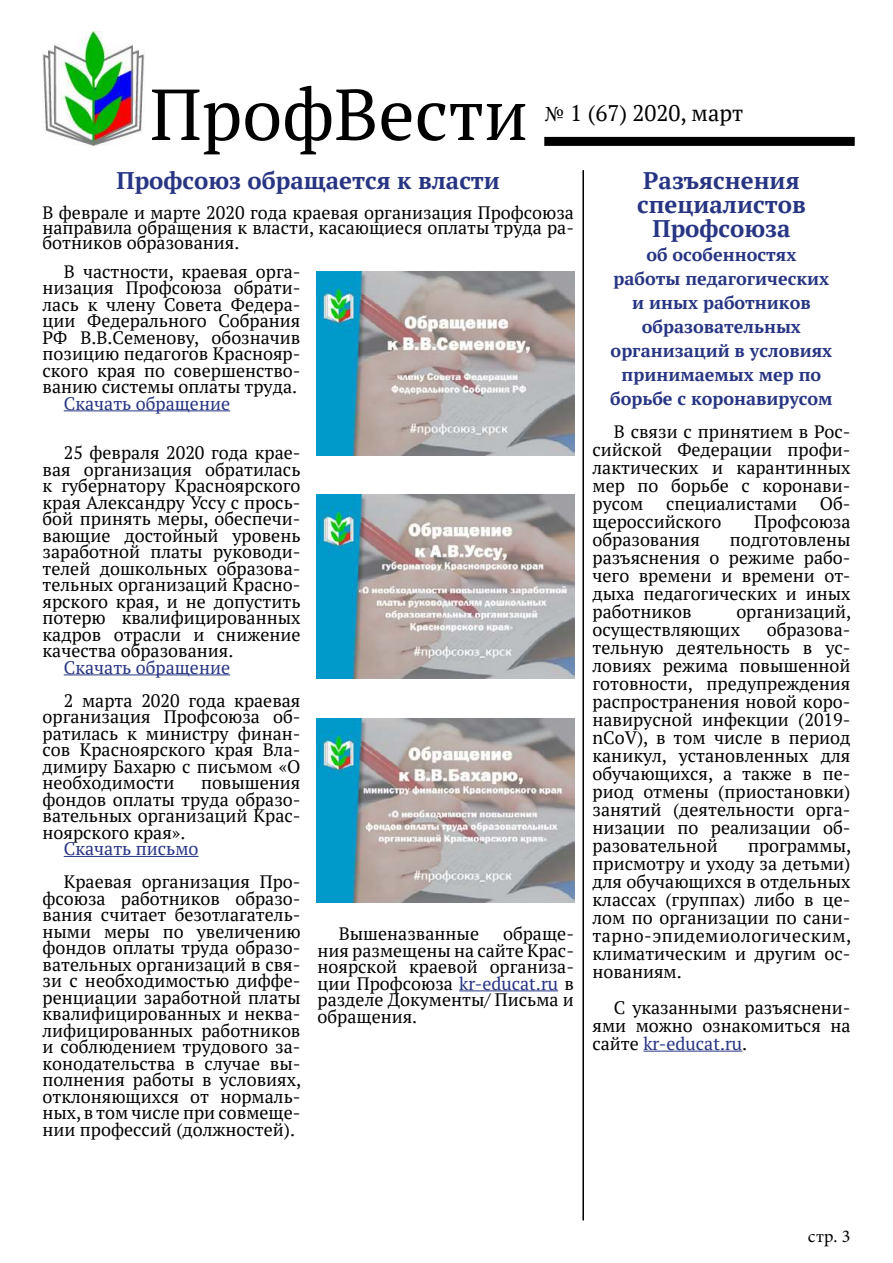
<style>
.page{position:relative;width:893px;height:1263px;background:#fff}
.page>*{position:absolute;margin:0;border:0;box-sizing:border-box;transform-origin:0 0}
.t1{font:72px "PT Serif";color:#000}
.t2{font:700 24px/24px "PT Serif";color:#273583;text-align:center}
.t3{font:22.5px "PT Serif";color:#000}
.t4{font:18px/16.5px "PT Serif";color:#000;text-align:justify}
.t5{font:700 18px/24px "PT Serif";color:#273583;text-align:center}
.t6{font:18px "PT Serif";color:#273583}
.t7{font:18px "Minion Pro";color:#000}
.s1{font-family:"Minion Pro"}
.s2{color:#273583}
</style>
<div class="page">
<img style="left:43px;top:32px;width:102px;height:114px">
<div style="left:544px;top:137px;width:311px;height:9px;background:#000"></div>
<hr style="left:64px;top:410px;width:166px;height:1px;background:#273583">
<hr style="left:64px;top:674px;width:166px;height:1px;background:#273583">
<hr style="left:64px;top:856px;width:134px;height:1px;background:#273583">
<hr style="left:459px;top:990px;width:99px;height:1px;background:#273583">
<hr style="left:643px;top:1051px;width:99px;height:1px;background:#273583">
<img style="left:316px;top:272px;width:258px;height:184px">
<img style="left:316px;top:494px;width:258px;height:184px">
<img style="left:316px;top:719px;width:258px;height:183px">
<hr style="left:582px;top:170px;width:2px;height:1050px;background:#000">
<h1 class="t1" style="left:150px;top:68px;width:380px">ПрофВести</h1>
<p class="t3" style="left:545px;top:99px;width:200px"><span class="s1">№</span> 1 (67) 2020, март</p>
<h2 class="t2" style="left:116px;top:168px;width:385px">Профсоюз обращается к власти</h2>
<p class="t4" style="left:43px;top:205px;width:533px;line-height:15px">В феврале и марте 2020 года краевая организация Профсоюза направила обращения к власти, касающиеся оплаты труда ра&shy;ботников образования.</p>
<p class="t4" style="left:43px;top:263px;width:259px;text-indent:21px">В частности, краевая орга&shy;низация Профсоюза обрати&shy;лась к члену Совета Федера&shy;ции Федерального Собрания РФ В.В.Семенову, обозначив позицию педагогов Краснояр&shy;ского края по совершенство&shy;ванию системы оплаты труда.</p>
<p class="t6" style="left:64px;top:391px;width:168px">Скачать обращение</p>
<p class="t4" style="left:43px;top:444px;width:259px;text-indent:21px">25 февраля 2020 года крае&shy;вая организация обратилась к губернатору Красноярского края Александру Уссу с прось&shy;бой принять меры, обеспечи&shy;вающие достойный уровень заработной платы руководи&shy;телей дошкольных образова&shy;тельных организаций Красно&shy;ярского края, и не допустить потерю квалифицированных кадров отрасли и снижение качества образования.</p>
<p class="t6" style="left:64px;top:656px;width:168px">Скачать обращение</p>
<p class="t4" style="left:43px;top:692px;width:259px;text-indent:21px">2 марта 2020 года краевая организация Профсоюза об&shy;ратилась к министру финан&shy;сов Красноярского края Вла&shy;димиру Бахарю с письмом «О необходимости</p>
<p class="t4" style="left:43px;top:774px;width:259px;text-indent:158px">повышения фондов оплаты труда образо&shy;вательных организаций Крас&shy;ноярского края».</p>
<p class="t6" style="left:64px;top:837px;width:136px">Скачать письмо</p>
<p class="t4" style="left:43px;top:873px;width:260px;text-indent:21px">Краевая организация Про&shy;фсоюза работников образо&shy;вания считает безотлагатель&shy;ными меры по увеличению фондов оплаты труда образо&shy;вательных организаций в свя&shy;зи с необходимостью диффе&shy;ренциации заработной платы квалифицированных и неква&shy;лифицированных работников и соблюдением трудового за&shy;конодательства в случае вы&shy;полнения работы в условиях, отклоняющихся от нормаль&shy;ных, в том числе при совмеще&shy;нии профессий (должностей).</p>
<p class="t4" style="left:317px;top:925px;width:258px;text-indent:186px">обраще&shy;ния размещены на сайте Крас&shy;ноярской краевой организа&shy;ции Профсоюза <span class="s2">kr-educat.ru</span> в разделе Документы/ Письма и обращения.</p>
<p class="t4" style="left:339px;top:925px;width:142px">Вышеназванные</p>
<h2 class="t2" style="left:637px;top:168px;width:170px">Разъяснения специалистов<br>Профсоюза</h2>
<p class="t5" style="left:610px;top:242px;width:224px">об особенностях<br>работы педагогических и иных работников образовательных организаций в условиях принимаемых мер по борьбе с коронавирусом</p>
<p class="t4" style="left:592px;top:422px;width:259px;line-height:18px;text-indent:21px">В связи с принятием в Рос&shy;сийской Федерации профи&shy;лактических и карантинных мер по борьбе с коронави&shy;русом</p>
<p class="t4" style="left:666px;top:495px;width:133px">специалистами</p>
<p class="t4" style="left:820px;top:495px;width:32px">Об-</p>
<p class="t4" style="left:592px;top:513px;width:130px">щероссийского</p>
<p class="t4" style="left:754px;top:513px;width:98px">Профсоюза</p>
<p class="t4" style="left:592px;top:531px;width:109px">образования</p>
<p class="t4" style="left:592px;top:530px;width:259px;line-height:18px;text-indent:137px">подготовлены разъяснения о режиме рабо&shy;чего времени и времени от&shy;дыха педагогических и иных работников</p>
<p class="t4" style="left:592px;top:602px;width:260px;line-height:18px;text-indent:144px">организаций, осуществляющих</p>
<p class="t4" style="left:592px;top:620px;width:259px;line-height:18px;text-indent:174px">образова&shy;тельную деятельность в ус&shy;ловиях режима повышенной готовности, предупреждения распространения новой коро&shy;навирусной инфекции (2019- nCoV), в том числе в период каникул, установленных для обучающихся, а также в пе&shy;риод отмены (приостановки) занятий (деятельности орга&shy;низации по реализации об&shy;разовательной</p>
<p class="t4" style="left:592px;top:836px;width:260px;line-height:18px;text-indent:156px">программы, присмотру и уходу за детьми) для обучающихся в отдельных классах (группах) либо в це&shy;лом по организации по сани&shy;тарно-эпидемиологическим, климатическим и другим ос&shy;нованиям.</p>
<p class="t4" style="left:592px;top:998px;width:259px;line-height:18px;text-indent:21px">С указанными разъяснени&shy;ями можно ознакомиться на сайте <span class="s2">kr-educat.ru</span>.</p>
<p class="t7" style="left:808px;top:1229px;width:44px">стр. 3</p>
</div>
